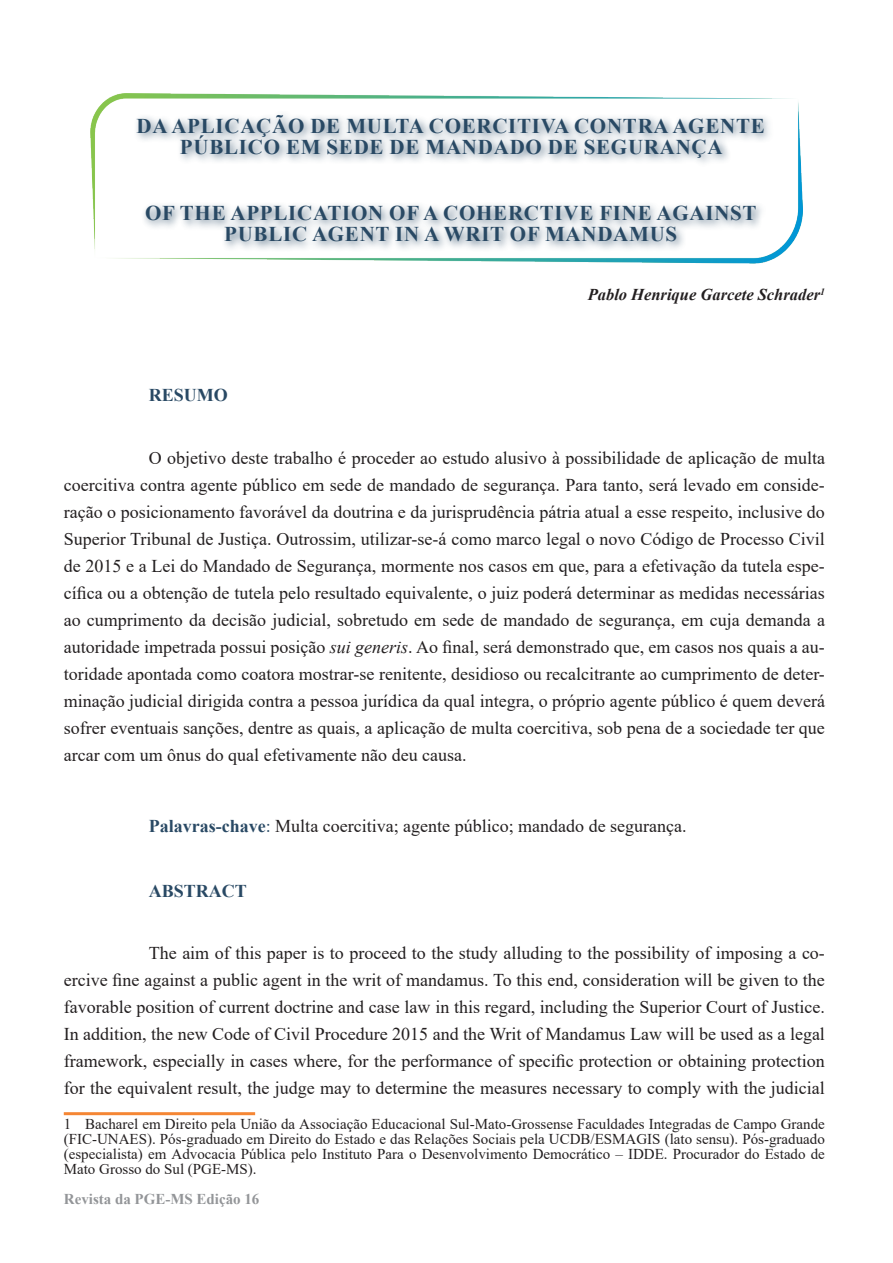
<style>
.page{position:relative;width:893px;height:1263px;background:#fff}
.page>*{position:absolute;margin:0;border:0;box-sizing:border-box;transform-origin:0 0}
.Título{font:700 21px/21px "Times New Roman";letter-spacing:.035em;color:#294964;text-align:center}
.corpo_do_texto{font:18px/27px "Times New Roman";color:#231f20;text-align:justify}
.Subtitulo{font:700 18px "Times New Roman";color:#294964}
.autor{font:italic 700 16.5px "Times New Roman";color:#231f20}
.nota_de_rodapé{font:15px/15px "Times New Roman";color:#231f20;text-align:justify}
.t1{font:700 15px "Times New Roman";color:#939598}
.s1{font-style:italic}
.s2{font-weight:700;color:#294964}
.s3{color:#294964}
</style>
<div class="page">
<img style="left:91px;top:94px;width:711px;height:169px">
<div style="left:133px;top:111px;width:641px;height:141px;background:#294964;opacity:.75"></div>
<hr style="left:64px;top:1112px;width:191px;height:3px;background:#f58634">
<p class="Título" style="left:137px;top:115px;width:630px">DA APLICAÇÃO DE MULTA COERCITIVA CONTRA AGENTE<br>PÚBLICO EM SEDE DE MANDADO DE SEGURANÇA</p>
<p class="Título" style="left:145px;top:202px;width:613px">OF THE APPLICATION OF A COHERCTIVE FINE AGAINST<br>PUBLIC AGENT IN A WRIT OF MANDAMUS</p>
<p class="Subtitulo" style="left:149px;top:382px;width:81px">RESUMO</p>
<p class="autor" style="left:588px;top:283px;width:239px">Pablo Henrique Garcete Schrader<sup>1</sup></p>
<p class="corpo_do_texto" style="left:64px;top:444px;width:763px;text-indent:85px">O objetivo deste trabalho é proceder ao estudo alusivo à possibilidade de aplicação de multa coercitiva contra agente público em sede de mandado de segurança. Para tanto, será levado em conside&shy;ração o posicionamento favorável da doutrina e da jurisprudência pátria atual a esse respeito, inclusive do Superior Tribunal de Justiça. Outrossim, utilizar-se-á como marco legal o novo Código de Processo Civil de 2015 e a Lei do Mandado de Segurança, mormente nos casos em que, para a efetivação da tutela espe&shy;cífica ou a obtenção de tutela pelo resultado equivalente, o juiz poderá determinar as medidas necessárias ao cumprimento da decisão judicial, sobretudo em sede de mandado de segurança, em cuja demanda a autoridade impetrada possui posição <span class="s1">sui generis</span>. Ao final, será demonstrado que, em casos nos quais a au&shy;toridade apontada como coatora mostrar-se renitente, desidioso ou recalcitrante ao cumprimento de deter&shy;minação judicial dirigida contra a pessoa jurídica da qual integra, o próprio agente público é quem deverá sofrer eventuais sanções, dentre as quais, a aplicação de multa coercitiva, sob pena de a sociedade ter que arcar com um ônus do qual efetivamente não deu causa.</p>
<p class="corpo_do_texto" style="left:149px;top:812px;width:539px"><span class="s2">Palavras-chave</span><span class="s3">:</span> Multa coercitiva; agente público; mandado de segurança.</p>
<p class="Subtitulo" style="left:149px;top:878px;width:100px">ABSTRACT</p>
<p class="corpo_do_texto" style="left:64px;top:939px;width:763px;text-indent:85px">The aim of this paper is to proceed to the study alluding to the possibility of imposing a co&shy;ercive fine against a public agent in the writ of mandamus. To this end, consideration will be given to the favorable position of current doctrine and case law in this regard, including the Superior Court of Justice.<br>In addition, the new Code of Civil Procedure 2015 and the Writ of Mandamus Law will be used as a legal framework, especially in cases where, for the performance of specific protection or obtaining protection for the equivalent result, the judge may to determine the measures necessary to comply with the judicial</p>
<p class="nota_de_rodapé" style="left:64px;top:1116px;width:763px">1 Bacharel em Direito pela União da Associação Educacional Sul-Mato-Grossense Faculdades Integradas de Campo Grande (FIC-UNAES). Pós-graduado em Direito do Estado e das Relações Sociais pela UCDB/ESMAGIS (lato sensu). Pós-graduado (especialista) em Advocacia Pública pelo Instituto Para o Desenvolvimento Democrático – IDDE. Procurador do Estado de Mato Grosso do Sul (PGE-MS).</p>
<p class="t1" style="left:64px;top:1188px;width:197px">Revista da PGE-MS Edição 16</p>
</div>
